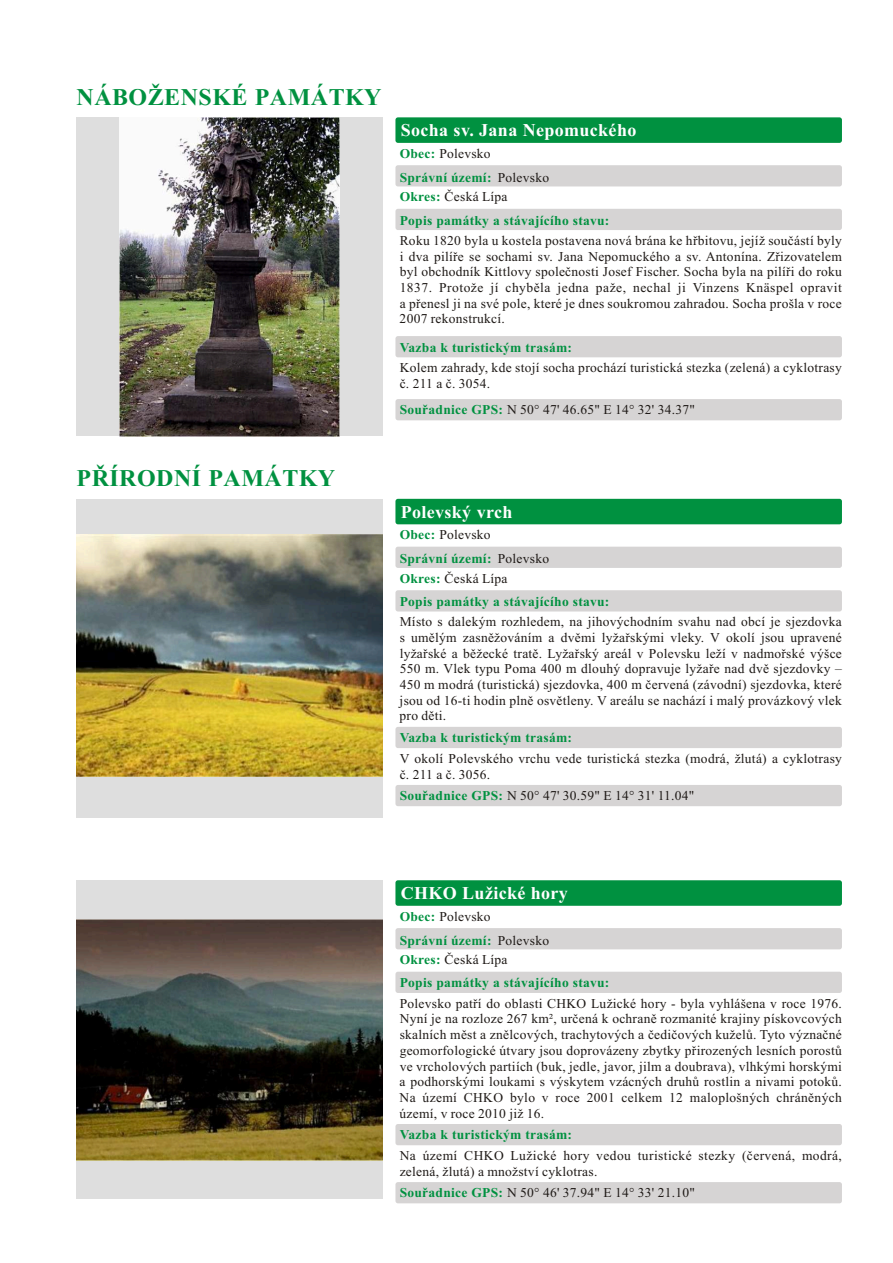
<style>
.page{position:relative;width:893px;height:1263px;background:#fff}
.page>*{position:absolute;margin:0;border:0;box-sizing:border-box;transform-origin:0 0}
.t1{font:700 24px "Times New Roman";letter-spacing:.02em;color:#009140}
.t2{font:700 18px "Times New Roman";letter-spacing:.02em;color:#fff}
.t3{font:13.5px/15.8px "Times New Roman";letter-spacing:.02em;color:#1f1a17}
.t4{font:700 13.5px "Times New Roman";letter-spacing:.02em;color:#009140}
.s1{font-weight:700;color:#009140}
</style>
<div class="page">
<div style="left:395px;top:727px;width:447px;height:21px;background:#d6d4d4;border-radius:3px"></div>
<div style="left:395px;top:1124px;width:447px;height:21px;background:#d6d4d4;border-radius:3px"></div>
<div style="left:395px;top:590px;width:447px;height:21px;background:#d6d4d4;border-radius:3px"></div>
<div style="left:395px;top:972px;width:447px;height:21px;background:#d6d4d4;border-radius:3px"></div>
<div style="left:395px;top:785px;width:447px;height:21px;background:#d6d4d4;border-radius:3px"></div>
<div style="left:395px;top:1182px;width:447px;height:21px;background:#d6d4d4;border-radius:3px"></div>
<div style="left:395px;top:499px;width:447px;height:25px;background:#009140;border-radius:3px"></div>
<div style="left:395px;top:880px;width:447px;height:26px;background:#009140;border-radius:3px"></div>
<div style="left:395px;top:547px;width:447px;height:21px;background:#d6d4d4;border-radius:3px"></div>
<div style="left:395px;top:928px;width:447px;height:21px;background:#d6d4d4;border-radius:3px"></div>
<div style="left:77px;top:499px;width:306px;height:319px;background:#dedede"></div>
<img style="left:77px;top:534px;width:306px;height:242px">
<div style="left:77px;top:880px;width:306px;height:319px;background:#dedede"></div>
<img style="left:77px;top:919px;width:306px;height:242px">
<div style="left:395px;top:336px;width:447px;height:21px;background:#d6d4d4;border-radius:3px"></div>
<div style="left:395px;top:209px;width:447px;height:21px;background:#d6d4d4;border-radius:3px"></div>
<div style="left:395px;top:399px;width:447px;height:21px;background:#d6d4d4;border-radius:3px"></div>
<div style="left:395px;top:117px;width:447px;height:26px;background:#009140;border-radius:3px"></div>
<div style="left:395px;top:165px;width:447px;height:21px;background:#d6d4d4;border-radius:3px"></div>
<div style="left:77px;top:117px;width:306px;height:319px;background:#dedede"></div>
<img style="left:120px;top:117px;width:219px;height:319px">
<h1 class="t1" style="left:77px;top:88px;width:307px">NÁBOŽENSKÉ PAMÁTKY</h1>
<h2 class="t2" style="left:401px;top:124px;width:237px">Socha sv. Jana Nepomuckého</h2>
<p class="t3" style="left:400px;top:147px;width:93px"><span class="s1">Obec:</span> Polevsko</p>
<p class="t3" style="left:400px;top:169px;width:151px;line-height:19.6px;text-indent:98px">Polevsko<br><span class="s1">Okres:</span> Česká Lípa</p>
<p class="t3" style="left:400px;top:234px;width:444px;text-align:justify">Roku 1820 byla u kostela postavena nová brána ke hřbitovu, jejíž součástí byly i dva pilíře se sochami sv. Jana Nepomuckého a sv. Antonína. Zřizovatelem byl obchodník Kittlovy společnosti Josef Fischer. Socha byla na pilíři do roku 1837. Protože jí chyběla jedna paže, nechal ji Vinzens Knäspel opravit a přenesl ji na své pole, které je dnes soukromou zahradou. Socha prošla v roce 2007 rekonstrukcí.</p>
<p class="t3" style="left:400px;top:361px;width:444px">Kolem zahrady, kde stojí socha prochází turistická stezka (zelená) a cyklotrasy č. 211 a č. 3054.</p>
<p class="t4" style="left:400px;top:173px;width:93px">Správní území:</p>
<p class="t4" style="left:400px;top:215px;width:211px">Popis památky a stávajícího stavu:</p>
<p class="t4" style="left:400px;top:342px;width:174px">Vazba k turistickým trasám:</p>
<p class="t3" style="left:400px;top:403px;width:297px"><span class="s1">Souřadnice GPS:</span> N 50° 47' 46.65" E 14° 32' 34.37"</p>
<h1 class="t1" style="left:77px;top:470px;width:260px">PŘÍRODNÍ PAMÁTKY</h1>
<h2 class="t2" style="left:401px;top:505px;width:113px">Polevský vrch</h2>
<p class="t3" style="left:400px;top:528px;width:93px"><span class="s1">Obec:</span> Polevsko</p>
<p class="t3" style="left:498px;top:552px;width:53px">Polevsko</p>
<p class="t4" style="left:400px;top:554px;width:93px">Správní území:</p>
<p class="t3" style="left:400px;top:572px;width:109px"><span class="s1">Okres:</span> Česká Lípa</p>
<p class="t4" style="left:400px;top:597px;width:211px">Popis památky a stávajícího stavu:</p>
<p class="t3" style="left:400px;top:615px;width:444px;text-align:justify">Místo s dalekým rozhledem, na jihovýchodním svahu nad obcí je sjezdovka s umělým zasněžováním a dvěmi lyžařskými vleky. V okolí jsou upravené lyžařské a běžecké tratě. Lyžařský areál v Polevsku leží v nadmořské výšce 550 m. Vlek typu Poma 400 m dlouhý dopravuje lyžaře nad dvě sjezdovky – 450 m modrá (turistická) sjezdovka, 400 m červená (závodní) sjezdovka, které jsou od 16-ti hodin plně osvětleny. V areálu se nachází i malý provázkový vlek pro děti.</p>
<p class="t4" style="left:400px;top:733px;width:174px">Vazba k turistickým trasám:</p>
<p class="t3" style="left:400px;top:752px;width:444px">V okolí Polevského vrchu vede turistická stezka (modrá, žlutá) a cyklotrasy č. 211 a č. 3056.</p>
<p class="t3" style="left:400px;top:789px;width:296px"><span class="s1">Souřadnice GPS:</span> N 50° 47' 30.59" E 14° 31' 11.04"</p>
<h2 class="t2" style="left:401px;top:887px;width:169px">CHKO Lužické hory</h2>
<p class="t3" style="left:400px;top:909px;width:93px"><span class="s1">Obec:</span> Polevsko</p>
<p class="t3" style="left:498px;top:933px;width:53px">Polevsko</p>
<p class="t4" style="left:400px;top:935px;width:93px">Správní území:</p>
<p class="t3" style="left:400px;top:953px;width:109px"><span class="s1">Okres:</span> Česká Lípa</p>
<p class="t4" style="left:400px;top:978px;width:211px">Popis památky a stávajícího stavu:</p>
<p class="t3" style="left:400px;top:996px;width:444px;text-align:justify">Polevsko patří do oblasti CHKO Lužické hory - byla vyhlášena v roce 1976.<br>Nyní je na rozloze 267 km², určená k ochraně rozmanité krajiny pískovcových skalních měst a znělcových, trachytových a čedičových kuželů. Tyto význačné geomorfologické útvary jsou doprovázeny zbytky přirozených lesních porostů ve vrcholových partiích (buk, jedle, javor, jilm a doubrava), vlhkými horskými a podhorskými loukami s výskytem vzácných druhů rostlin a nivami potoků.<br>Na území CHKO bylo v roce 2001 celkem 12 maloplošných chráněných území, v roce 2010 již 16.</p>
<p class="t4" style="left:400px;top:1130px;width:174px">Vazba k turistickým trasám:</p>
<p class="t3" style="left:400px;top:1149px;width:444px">Na území CHKO Lužické hory vedou turistické stezky (červená, modrá, zelená, žlutá) a množství cyklotras.</p>
<p class="t3" style="left:400px;top:1186px;width:297px"><span class="s1">Souřadnice GPS:</span> N 50° 46' 37.94" E 14° 33' 21.10"</p>
</div>
